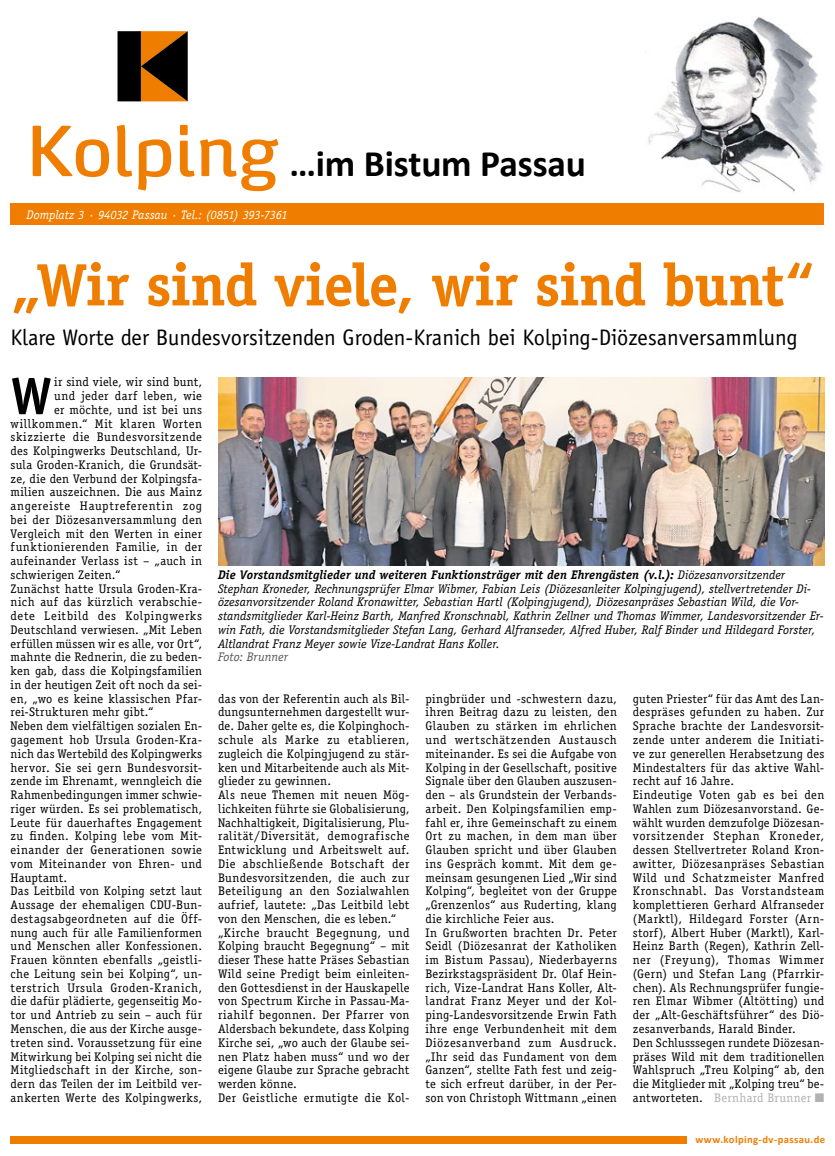
<style>
.page{position:relative;width:835px;height:1156px;background:#fff}
.page>*{position:absolute;margin:0;border:0;box-sizing:border-box;transform-origin:0 0}
.t1{font:700 60px "Officina Serif Std";letter-spacing:-.015em;color:#ef7d00}
.t2{font:700 52.12px "Officina Sans Std";color:#000}
.t3{font:700 37.5px "Calibri";letter-spacing:-.005em;color:#000}
.t4{font:22.5px "Officina Sans Std";color:#000}
.t5{font:12.5px/13.8px "Officina Serif Std";letter-spacing:.025em;color:#000}
.t6{font:italic 12.5px/13.8px "Officina Serif Std";color:#000}
.t7{font:12.5px "Officina Serif Std";letter-spacing:.05em;color:#000}
.t8{font:italic 12.5px "Officina Serif Std";letter-spacing:-.01em;color:#fff}
.t9{font:italic 12.5px "Officina Serif Std";color:#575756}
.t10{font:700 10.62px "Calibri";letter-spacing:.035em;color:#ef7d00}
.s1{font-weight:700}
.s2{color:#b3b2b2}
</style>
<div class="page">
<div style="left:11px;top:1135px;width:677px;height:7px;background:#ef7d00"></div>
<div style="left:687px;top:1129px;width:137px;height:13px;background:#fff"></div>
<div style="left:11px;top:203px;width:813px;height:21px;background:#ef7d00"></div>
<img style="left:645px;top:17px;width:178px;height:175px">
<svg style="left:33px;top:125px;width:245px;height:66px"></svg>
<svg style="left:117px;top:31px;width:71px;height:70px;background:#512c04"></svg>
<img style="left:218px;top:377px;width:606px;height:188px">
<h3 class="t3" style="left:289px;top:140px;width:298px">…im Bistum Passau</h3>
<p class="t8" style="left:27px;top:207px;width:262px">Domplatz 3 · 94032 Passau · Tel.: (0851) 393-7361</p>
<h1 class="t1" style="left:11px;top:247px;width:805px">„Wir sind viele, wir sind bunt“</h1>
<h3 class="t4" style="left:11px;top:324px;width:788px">Klare Worte der Bundesvorsitzenden Groden-Kranich bei Kolping-Diözesanversammlung</h3>
<h2 class="t2" style="left:11px;top:363px;width:43px">W</h2>
<p class="t5" style="left:54px;top:375px;width:149px">ir sind viele, wir sind bunt,</p>
<p class="t5" style="left:54px;top:389px;width:149px">und jeder darf leben, wie</p>
<p class="t5" style="left:54px;top:402px;width:149px">er möchte, und ist bei uns</p>
<p class="t5" style="left:11px;top:416px;width:193px">willkommen.“ Mit klaren Worten</p>
<p class="t5" style="left:11px;top:430px;width:193px">skizzierte die Bundesvorsitzende</p>
<p class="t5" style="left:11px;top:444px;width:193px">des Kolpingwerks Deutschland, Ur-</p>
<p class="t5" style="left:11px;top:457px;width:193px">sula Groden-Kranich, die Grundsät-</p>
<p class="t5" style="left:11px;top:471px;width:193px">ze, die den Verbund der Kolpingsfa-</p>
<p class="t5" style="left:11px;top:485px;width:193px">milien auszeichnen. Die aus Mainz</p>
<p class="t7" style="left:11px;top:498px;width:193px">angereiste Hauptreferentin zog</p>
<p class="t5" style="left:11px;top:512px;width:193px">bei der Diözesanversammlung den</p>
<p class="t5" style="left:11px;top:526px;width:193px">Vergleich mit den Werten in einer</p>
<p class="t5" style="left:11px;top:540px;width:193px">funktionierenden Familie, in der</p>
<p class="t5" style="left:11px;top:554px;width:193px">aufeinander Verlass ist – „auch in</p>
<p class="t5" style="left:11px;top:567px;width:111px">schwierigen Zeiten.“</p>
<p class="t5" style="left:11px;top:581px;width:193px">Zunächst hatte Ursula Groden-Kra-</p>
<p class="t5" style="left:11px;top:595px;width:193px">nich auf das kürzlich verabschie-</p>
<p class="t7" style="left:11px;top:608px;width:193px">dete Leitbild des Kolpingwerks</p>
<p class="t5" style="left:11px;top:622px;width:193px">Deutschland verwiesen. „Mit Leben</p>
<p class="t5" style="left:11px;top:636px;width:193px">erfüllen müssen wir es alle, vor Ort“,</p>
<p class="t5" style="left:11px;top:650px;width:193px">mahnte die Rednerin, die zu beden-</p>
<p class="t5" style="left:11px;top:664px;width:193px">ken gab, dass die Kolpingsfamilien</p>
<p class="t5" style="left:11px;top:677px;width:193px">in der heutigen Zeit oft noch da sei-</p>
<p class="t5" style="left:11px;top:691px;width:193px">en, „wo es keine klassischen Pfar-</p>
<p class="t5" style="left:11px;top:705px;width:144px">rei-Strukturen mehr gibt.“</p>
<p class="t5" style="left:11px;top:719px;width:193px">Neben dem vielfältigen sozialen En-</p>
<p class="t5" style="left:11px;top:732px;width:193px">gagement hob Ursula Groden-Kra-</p>
<p class="t5" style="left:11px;top:746px;width:193px">nich das Wertebild des Kolpingwerks</p>
<p class="t5" style="left:11px;top:760px;width:193px">hervor. Sie sei gern Bundesvorsit-</p>
<p class="t5" style="left:11px;top:774px;width:193px">zende im Ehrenamt, wenngleich die</p>
<p class="t5" style="left:11px;top:787px;width:193px">Rahmenbedingungen immer schwie-</p>
<p class="t5" style="left:11px;top:801px;width:193px">riger würden. Es sei problematisch,</p>
<p class="t5" style="left:11px;top:815px;width:193px">Leute für dauerhaftes Engagement</p>
<p class="t5" style="left:11px;top:829px;width:193px">zu finden. Kolping lebe vom Mit-</p>
<p class="t5" style="left:11px;top:842px;width:193px">einander der Generationen sowie</p>
<p class="t5" style="left:11px;top:856px;width:193px">vom Miteinander von Ehren- und</p>
<p class="t5" style="left:11px;top:870px;width:58px">Hauptamt.</p>
<p class="t5" style="left:11px;top:884px;width:193px">Das Leitbild von Kolping setzt laut</p>
<p class="t5" style="left:11px;top:897px;width:193px">Aussage der ehemaligen CDU-Bun-</p>
<p class="t5" style="left:11px;top:911px;width:193px">destagsabgeordneten auf die Öff-</p>
<p class="t5" style="left:11px;top:925px;width:193px">nung auch für alle Familienformen</p>
<p class="t5" style="left:11px;top:939px;width:193px">und Menschen aller Konfessionen.</p>
<p class="t5" style="left:11px;top:952px;width:193px">Frauen könnten ebenfalls „geistli-</p>
<p class="t5" style="left:11px;top:966px;width:193px">che Leitung sein bei Kolping“, un-</p>
<p class="t5" style="left:11px;top:980px;width:193px">terstrich Ursula Groden-Kranich,</p>
<p class="t5" style="left:11px;top:994px;width:193px">die dafür plädierte, gegenseitig Mo-</p>
<p class="t5" style="left:11px;top:1007px;width:193px">tor und Antrieb zu sein – auch für</p>
<p class="t5" style="left:11px;top:1021px;width:193px">Menschen, die aus der Kirche ausge-</p>
<p class="t5" style="left:11px;top:1035px;width:193px">treten sind. Voraussetzung für eine</p>
<p class="t5" style="left:11px;top:1049px;width:193px">Mitwirkung bei Kolping sei nicht die</p>
<p class="t5" style="left:11px;top:1062px;width:193px">Mitgliedschaft in der Kirche, son-</p>
<p class="t5" style="left:11px;top:1076px;width:193px">dern das Teilen der im Leitbild ver-</p>
<p class="t5" style="left:11px;top:1090px;width:193px">ankerten Werte des Kolpingwerks,</p>
<p class="t6" style="left:218px;top:567px;width:607px"><span class="s1">Die Vorstandsmitglieder und weiteren Funktionsträger mit den Ehrengästen (v.l.):</span> Diözesanvorsitzender Stephan Kroneder, Rechnungsprüfer Elmar Wibmer, Fabian Leis (Diözesanleiter Kolpingjugend), stellvertretender Di&shy;özesanvorsitzender Roland Kronawitter, Sebastian Hartl (Kolpingjugend), Diözesanpräses Sebastian Wild, die Vor&shy;standsmitglieder Karl-Heinz Barth, Manfred Kronschnabl, Kathrin Zellner und Thomas Wimmer, Landesvorsitzender Er&shy;win Fath, die Vorstandsmitglieder Stefan Lang, Gerhard Alfranseder, Alfred Huber, Ralf Binder und Hildegard Forster, Altlandrat Franz Meyer sowie Vize-Landrat Hans Koller.</p>
<p class="t9" style="left:218px;top:650px;width:71px">Foto: Brunner</p>
<p class="t5" style="left:218px;top:691px;width:193px">das von der Referentin auch als Bil&shy;dungsunternehmen dargestellt wur&shy;de. Daher gelte es, die Kolpinghoch&shy;schule als Marke zu etablieren, zugleich die Kolpingjugend zu stär&shy;ken und Mitarbeitende auch als Mit&shy;glieder zu gewinnen.<br>Als neue Themen mit neuen Mög&shy;lichkeiten führte sie Globalisierung, Nachhaltigkeit, Digitalisierung, Plu&shy;ralität/Diversität, demografische Entwicklung und Arbeitswelt auf.<br>Die abschließende Botschaft der Bundesvorsitzenden, die auch zur Beteiligung an den Sozialwahlen aufrief, lautete: „Das Leitbild lebt von den Menschen, die es leben.“ „Kirche braucht Begegnung, und Kolping braucht Begegnung“ – mit dieser These hatte Präses Sebastian Wild seine Predigt beim einleiten&shy;den Gottesdienst in der Hauskapelle von Spectrum Kirche in Passau-Ma&shy;riahilf begonnen. Der Pfarrer von Aldersbach bekundete, dass Kolping Kirche sei, „wo auch der Glaube sei&shy;nen Platz haben muss“ und wo der eigene Glaube zur Sprache gebracht werden könne.<br>Der Geistliche ermutigte die Kol-</p>
<p class="t5" style="left:425px;top:691px;width:193px">pingbrüder und -schwestern dazu, ihren Beitrag dazu zu leisten, den Glauben zu stärken im ehrlichen und wertschätzenden Austausch miteinander. Es sei die Aufgabe von Kolping in der Gesellschaft, positive Signale über den Glauben auszusen&shy;den – als Grundstein der Verbands&shy;arbeit. Den Kolpingsfamilien emp&shy;fahl er, ihre Gemeinschaft zu einem Ort zu machen, in dem man über Glauben spricht und über Glauben ins Gespräch kommt. Mit dem ge&shy;meinsam gesungenen Lied „Wir sind Kolping“, begleitet von der Gruppe „Grenzenlos“ aus Ruderting, klang die kirchliche Feier aus.<br>In Grußworten brachten Dr. Peter Seidl (Diözesanrat der Katholiken im Bistum Passau), Niederbayerns Bezirkstagspräsident Dr. Olaf Hein&shy;rich, Vize-Landrat Hans Koller, Alt&shy;landrat Franz Meyer und der Kol&shy;ping-Landesvorsitzende Erwin Fath ihre enge Verbundenheit mit dem Diözesanverband zum Ausdruck. „Ihr seid das Fundament von dem Ganzen“, stellte Fath fest und zeig&shy;te sich erfreut darüber, in der Per&shy;son von Christoph Wittmann „einen</p>
<p class="t5" style="left:632px;top:691px;width:193px">guten Priester“ für das Amt des Lan&shy;despräses gefunden zu haben. Zur Sprache brachte der Landesvorsit&shy;zende unter anderem die Initiati&shy;ve zur generellen Herabsetzung des Mindestalters für das aktive Wahl&shy;recht auf 16 Jahre.<br>Eindeutige Voten gab es bei den Wahlen zum Diözesanvorstand. Ge&shy;wählt wurden demzufolge Diözesan&shy;vorsitzender Stephan Kroneder, dessen Stellvertreter Roland Kron&shy;awitter, Diözesanpräses Sebastian Wild und Schatzmeister Manfred Kronschnabl. Das Vorstandsteam komplettieren Gerhard Alfranseder (Marktl), Hildegard Forster (Arn&shy;storf), Albert Huber (Marktl), Karl-Heinz Barth (Regen), Kathrin Zell&shy;ner (Freyung), Thomas Wimmer (Gern) und Stefan Lang (Pfarrkir&shy;chen). Als Rechnungsprüfer fungie&shy;ren Elmar Wibmer (Altötting) und der „Alt-Geschäftsführer“ des Diö&shy;zesanverbands, Harald Binder.<br>Den Schlusssegen rundete Diözesan&shy;präses Wild mit dem traditionellen Wahlspruch „Treu Kolping“ ab, den die Mitglieder mit „Kolping treu“ be&shy;antworteten. <span class="s2">Bernhard Brunner</span> <span class="s2">■</span></p>
<p class="t10" style="left:695px;top:1132px;width:131px">www.kolping-dv-passau.de</p>
</div>
